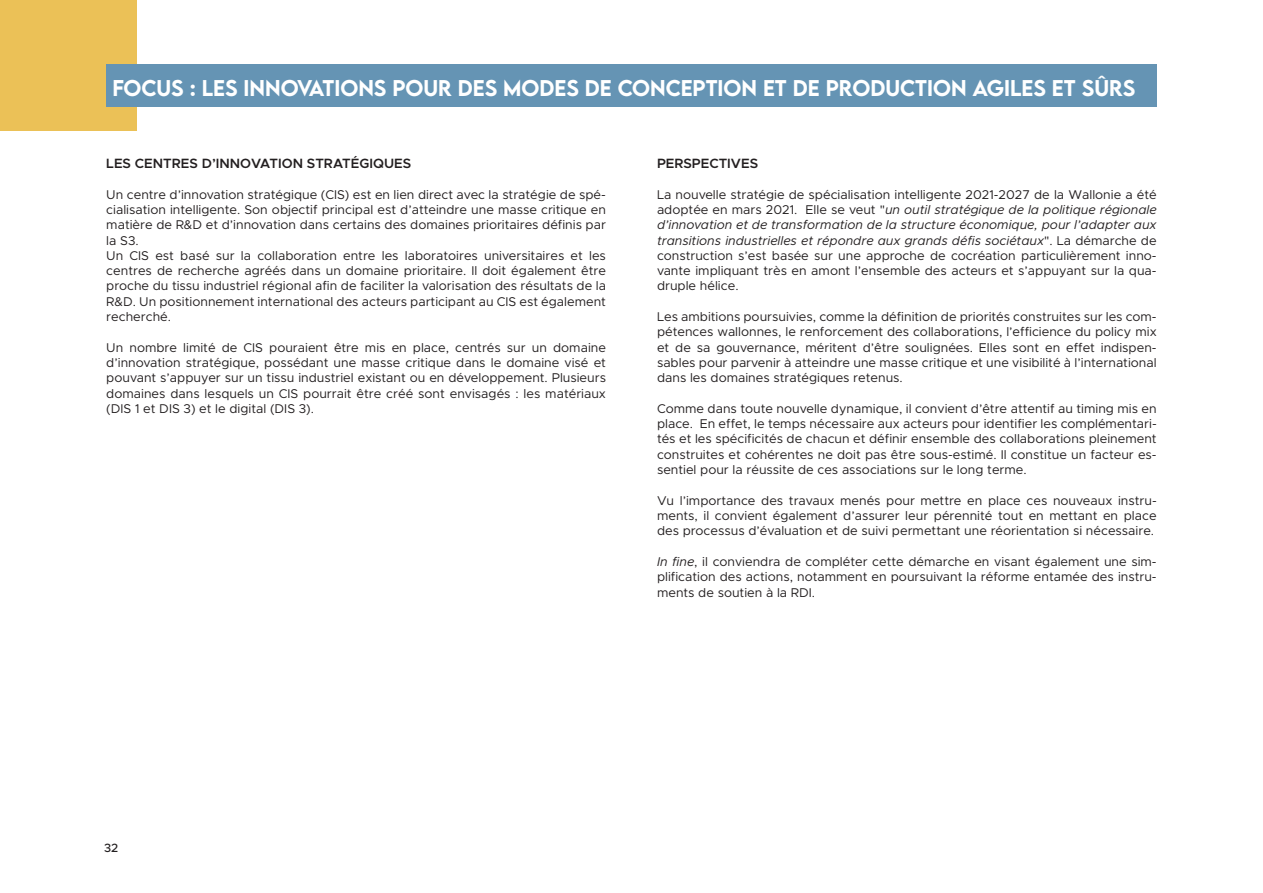
<style>
.page{position:relative;width:1263px;height:893px;background:#fff}
.page>*{position:absolute;margin:0;border:0;box-sizing:border-box;transform-origin:0 0}
.t1{font:500 20.25px "LEMONMILK";color:#fff}
.t2{font:600 13.5px "Metropolis";color:#231f20}
.t3{font:12.75px/15.3px "Metropolis";color:#231f20;text-align:justify}
.t4{font:500 12px "Metropolis";color:#231f20}
.s1{font-style:italic}
</style>
<div class="page">
<div style="left:0;top:0;width:136px;height:130px;background:#ebc157"></div>
<div style="left:106px;top:64px;width:1051px;height:42px;background:#6594b4"></div>
<h1 class="t1" style="left:112px;top:75px;width:1024px">FOCUS : LES INNOVATIONS POUR DES MODES DE CONCEPTION ET DE PRODUCTION AGILES ET SÛRS</h1>
<p class="t2" style="left:106px;top:155px;width:306px">LES CENTRES D’INNOVATION STRATÉGIQUES</p>
<p class="t3" style="left:106px;top:187px;width:501px;text-align:left">Un centre d’innovation stratégique (CIS) est en lien direct avec la stratégie de spé&shy;cialisation intelligente. Son objectif principal est d’atteindre une masse critique en matière de R&amp;D et d’innovation dans certains des domaines prioritaires définis par la S3.<br>Un CIS est basé sur la collaboration entre les laboratoires universitaires et les centres de recherche agréés dans un domaine prioritaire. Il doit également être proche du tissu industriel régional afin de faciliter la valorisation des résultats de la R&amp;D. Un positionnement international des acteurs participant au CIS est également recherché.</p>
<p class="t3" style="left:106px;top:340px;width:501px">Un nombre limité de CIS pouraient être mis en place, centrés sur un domaine d’innovation stratégique, possédant une masse critique dans le domaine visé et pouvant s’appuyer sur un tissu industriel existant ou en développement. Plusieurs domaines dans lesquels un CIS pourrait être créé sont envisagés : les matériaux (DIS 1 et DIS 3) et le digital (DIS 3).</p>
<p class="t2" style="left:657px;top:155px;width:103px">PERSPECTIVES</p>
<p class="t3" style="left:657px;top:187px;width:501px">La nouvelle stratégie de spécialisation intelligente 2021-2027 de la Wallonie a été adoptée en mars 2021. Elle se veut "<span class="s1">un outil stratégique de la politique régionale d’innovation et de transformation de la structure économique, pour l’adapter aux transitions industrielles et répondre aux grands défis sociétaux</span>". La démarche de construction s’est basée sur une approche de cocréation particulièrement inno&shy;vante impliquant très en amont l’ensemble des acteurs et s’appuyant sur la qua&shy;druple hélice.</p>
<p class="t3" style="left:657px;top:309px;width:501px">Les ambitions poursuivies, comme la définition de priorités construites sur les com&shy;pétences wallonnes, le renforcement des collaborations, l’efficience du policy mix et de sa gouvernance, méritent d’être soulignées. Elles sont en effet indispen&shy;sables pour parvenir à atteindre une masse critique et une visibilité à l’international dans les domaines stratégiques retenus.</p>
<p class="t3" style="left:657px;top:401px;width:501px">Comme dans toute nouvelle dynamique, il convient d’être attentif au timing mis en place. En effet, le temps nécessaire aux acteurs pour identifier les complémentari&shy;tés et les spécificités de chacun et définir ensemble des collaborations pleinement construites et cohérentes ne doit pas être sous-estimé. Il constitue un facteur es&shy;sentiel pour la réussite de ces associations sur le long terme.</p>
<p class="t3" style="left:657px;top:493px;width:501px">Vu l’importance des travaux menés pour mettre en place ces nouveaux instru&shy;ments, il convient également d’assurer leur pérennité tout en mettant en place des processus d’évaluation et de suivi permettant une réorientation si nécessaire.</p>
<p class="t3" style="left:657px;top:554px;width:501px"><span class="s1">In fine</span>, il conviendra de compléter cette démarche en visant également une sim&shy;plification des actions, notamment en poursuivant la réforme entamée des instru&shy;ments de soutien à la RDI.</p>
<p class="t4" style="left:104px;top:840px;width:16px">32</p>
</div>
